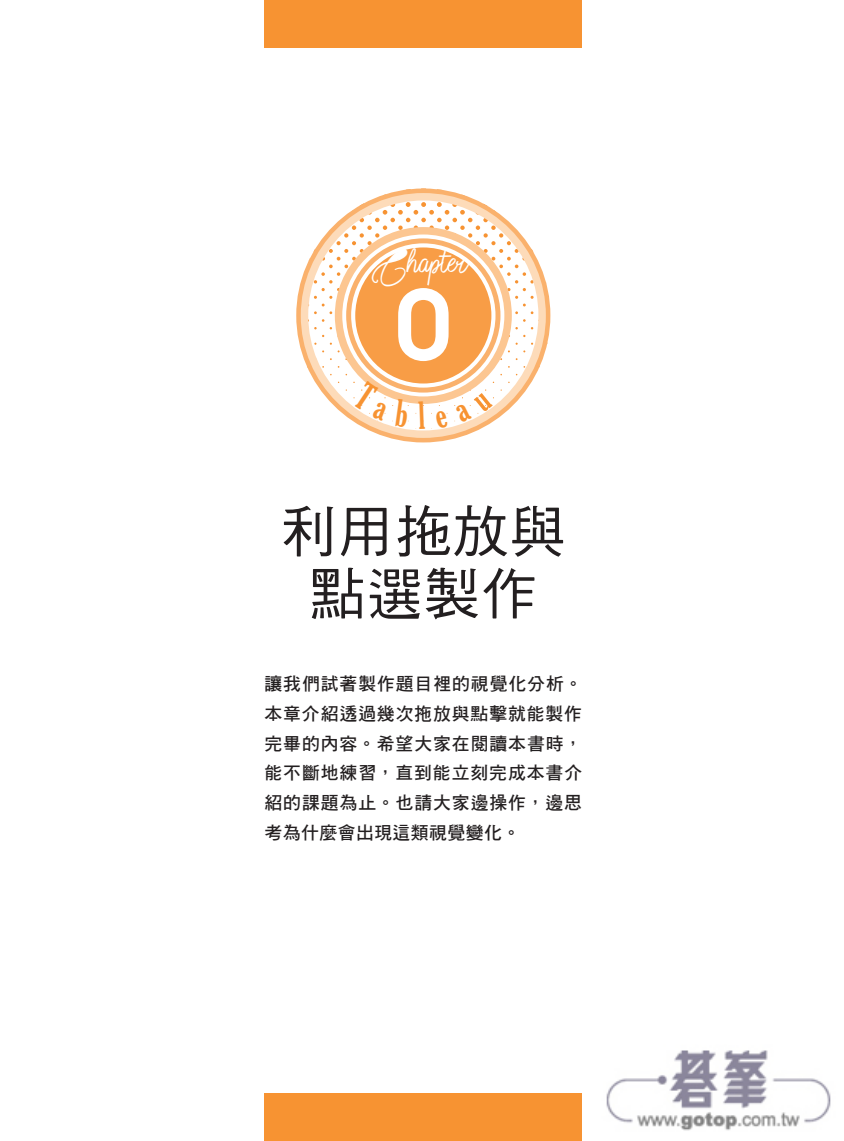
<style>
.page{position:relative;width:844px;height:1141px;background:#fff}
.page>*{position:absolute;margin:0;border:0;box-sizing:border-box;transform-origin:0 0}
.t1{font:600 105.35px "Lubalin Graph Itc T";color:#fff}
.t2{font:55.82px/61.9px "DF Hei Std W5";letter-spacing:.025em;color:#231f20;text-align:center}
.t3{font:700 31.5px "Spirited Script";color:#fff}
.t4{font:17.85px/29.8px "DF Hei Std W7";letter-spacing:.05em;color:#231f20;text-align:justify}
</style>
<div class="page">
<div style="left:264px;top:0;width:318px;height:47px;background:#f79332"></div>
<div style="left:264px;top:1094px;width:318px;height:47px;background:#f79332"></div>
<svg style="left:307px;top:189px;width:181px;height:140px"></svg>
<svg style="left:531px;top:343px;width:6px;height:9px"></svg>
<svg style="left:491px;top:208px;width:59px;height:121px"></svg>
<div style="left:296px;top:189px;width:254px;height:253px;border:10px solid #fab16c;border-radius:50%"></div>
<div style="left:301px;top:193px;width:244px;height:245px;border:7px solid #fddbb9;border-radius:50%"></div>
<svg style="left:338px;top:231px;width:170px;height:169px"></svg>
<div style="left:335px;top:227px;width:176px;height:177px;border:7px solid #fcc691;border-radius:50%"></div>
<div style="left:346px;top:238px;width:154px;height:155px;border:5px solid #fab16c;border-radius:50%"></div>
<div style="left:355px;top:247px;width:136px;height:136px;background:#f89d46;border-radius:50%"></div>
<img style="left:606px;top:1050px;width:225px;height:81px">
<svg style="left:345px;top:381px;width:64px;height:48px"></svg>
<svg style="left:415px;top:397px;width:10px;height:32px"></svg>
<svg style="left:431px;top:405px;width:17px;height:24px"></svg>
<svg style="left:454px;top:389px;width:40px;height:40px"></svg>
<h3 class="t3" style="left:379px;top:243px;width:90px">Chapter</h3>
<h1 class="t1" style="left:393px;top:263px;width:61px">0</h1>
<h2 class="t2" style="left:281px;top:500px;width:286px">利用拖放與點選製作</h2>
<p class="t4" style="left:264px;top:668px;width:319px">讓我們試著製作題目裡的視覺化分析。本章介紹透過幾次拖放與點擊就能製作完畢的內容。希望大家在閱讀本書時，能不斷地練習，直到能立刻完成本書介紹的課題為止。也請大家邊操作，邊思考為什麼會出現這類視覺變化。</p>
</div>
